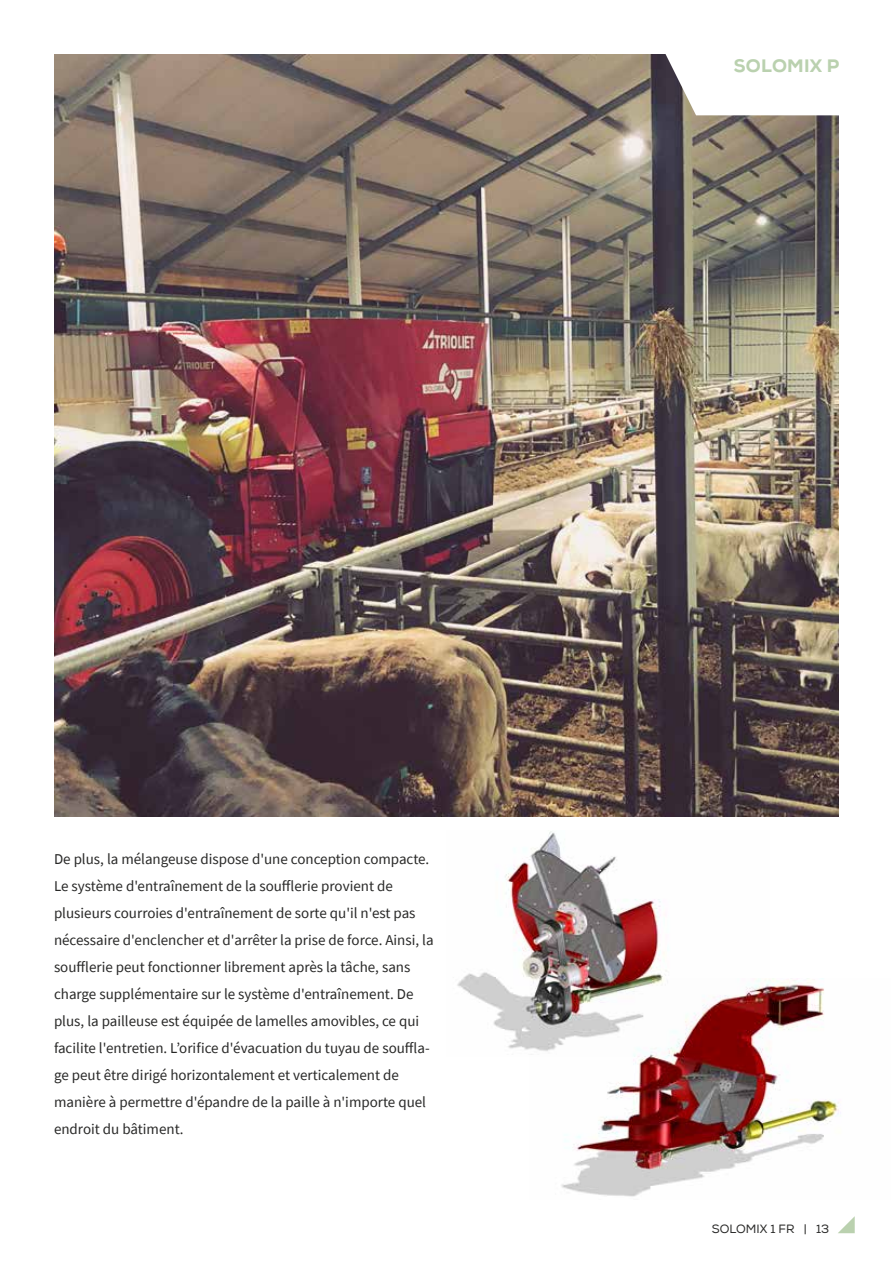
<style>
.page{position:relative;width:893px;height:1263px;background:#fff}
.page>*{position:absolute;margin:0;border:0;box-sizing:border-box;transform-origin:0 0}
.t1{font:800 18px "Nexa";letter-spacing:.015em;color:#bad1af}
.t2{font:15px/27px "Source Sans Pro";color:#282827}
.t3{font:12px "Nexa";color:#282827}
</style>
<div class="page">
<img style="left:54px;top:54px;width:785px;height:762px">
<img style="left:457px;top:831px;width:210px;height:219px">
<img style="left:529px;top:978px;width:312px;height:219px">
<svg style="left:639px;top:54px;width:200px;height:61px"></svg>
<svg style="left:838px;top:1216px;width:17px;height:17px"></svg>
<p class="t1" style="left:734px;top:54px;width:107px">SOLOMIX P</p>
<p class="t2" style="left:54px;top:845px;width:381px">De plus, la mélangeuse dispose d'une conception compacte.<br>Le système d'entraînement de la soufflerie provient de plusieurs courroies d'entraînement de sorte qu'il n'est pas nécessaire d'enclencher et d'arrêter la prise de force. Ainsi, la soufflerie peut fonctionner librement après la tâche, sans charge supplémentaire sur le système d'entraînement. De plus, la pailleuse est équipée de lamelles amovibles, ce qui facilite l'entretien. L’orifice d'évacuation du tuyau de souffla&shy;ge peut être dirigé horizontalement et verticalement de manière à permettre d'épandre de la paille à n'importe quel endroit du bâtiment.</p>
<p class="t3" style="left:712px;top:1222px;width:119px">SOLOMIX 1 FR | 13</p>
</div>
